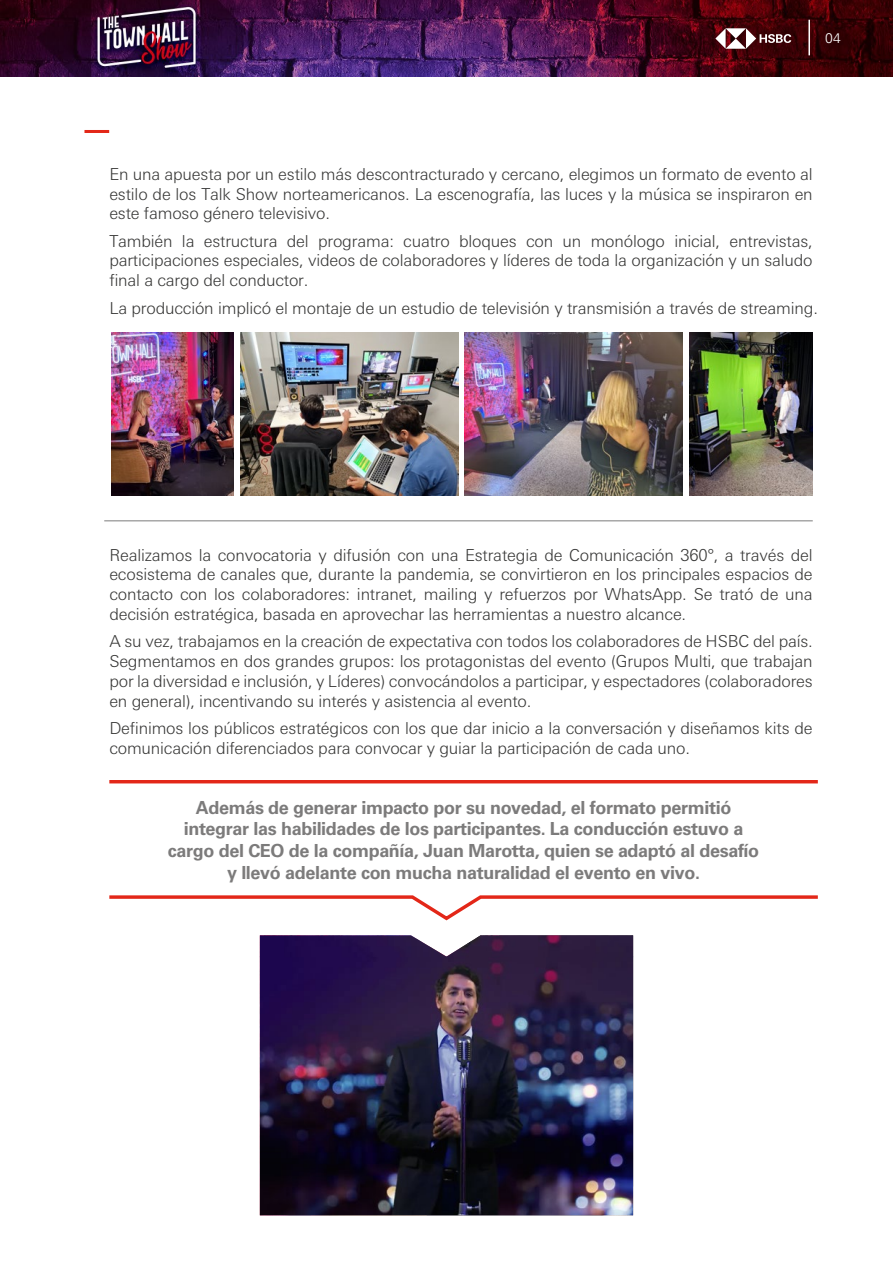
<style>
.page{position:relative;width:893px;height:1263px;background:#fff}
.page>*{position:absolute;margin:0;border:0;box-sizing:border-box;transform-origin:0 0}
.t1{font:700 18px/21.6px "Univers LT Std";letter-spacing:-.02em;color:#7c7b7b;text-align:center}
.t2{font:300 16.5px/19.8px "Univers Nextfor HSBC";letter-spacing:-.01em;color:#363635;text-align:justify}
.t3{font:300 13.95px "Univers LT Std";color:#fff}
</style>
<div class="page">
<img style="left:260px;top:935px;width:373px;height:280px">
<svg style="left:109px;top:895px;width:709px;height:26px"></svg>
<hr style="left:109px;top:780px;width:709px;height:3px;background:#e32718">
<img style="left:0;top:0;width:893px;height:77px">
<svg style="left:715px;top:28px;width:76px;height:21px"></svg>
<hr style="left:808px;top:20px;width:2px;height:35px;background:#fff">
<hr style="left:84px;top:130px;width:25px;height:3px;background:#e32718">
<hr style="left:104px;top:521px;width:709px;height:1px;background:#7c7b7b">
<img style="left:465px;top:332px;width:218px;height:163px">
<img style="left:111px;top:332px;width:123px;height:163px">
<img style="left:240px;top:332px;width:218px;height:163px">
<img style="left:689px;top:332px;width:124px;height:163px">
<p class="t3" style="left:825px;top:29px;width:17px">04</p>
<p class="t2" style="left:109px;top:163px;width:705px">En una apuesta por un estilo más descontracturado y cercano, elegimos un formato de evento al estilo de los Talk Show norteamericanos. La escenografía, las luces y la música se inspiraron en este famoso género televisivo.</p>
<p class="t2" style="left:109px;top:230px;width:705px">También la estructura del programa: cuatro bloques con un monólogo inicial, entrevistas, participaciones especiales, videos de colaboradores y líderes de toda la organización y un saludo final a cargo del conductor.</p>
<p class="t2" style="left:109px;top:297px;width:710px">La producción implicó el montaje de un estudio de televisión y transmisión a través de streaming.</p>
<p class="t2" style="left:109px;top:544px;width:705px">Realizamos la convocatoria y difusión con una Estrategia de Comunicación 360°, a través del ecosistema de canales que, durante la pandemia, se convirtieron en los principales espacios de contacto con los colaboradores: intranet, mailing y refuerzos por WhatsApp. Se trató de una decisión estratégica, basada en aprovechar las herramientas a nuestro alcance.</p>
<p class="t2" style="left:109px;top:630px;width:705px">A su vez, trabajamos en la creación de expectativa con todos los colaboradores de HSBC del país.<br>Segmentamos en dos grandes grupos: los protagonistas del evento (Grupos Multi, que trabajan por la diversidad e inclusión, y Líderes) convocándolos a participar, y espectadores (colaboradores en general), incentivando su interés y asistencia al evento.</p>
<p class="t2" style="left:109px;top:717px;width:705px">Definimos los públicos estratégicos con los que dar inicio a la conversación y diseñamos kits de comunicación diferenciados para convocar y guiar la participación de cada uno.</p>
<p class="t1" style="left:168px;top:797px;width:593px">Además de generar impacto por su novedad, el formato permitió integrar las habilidades de los participantes. La conducción estuvo a cargo del CEO de la compañía, Juan Marotta, quien se adaptó al desafío y llevó adelante con mucha naturalidad el evento en vivo.</p>
</div>
